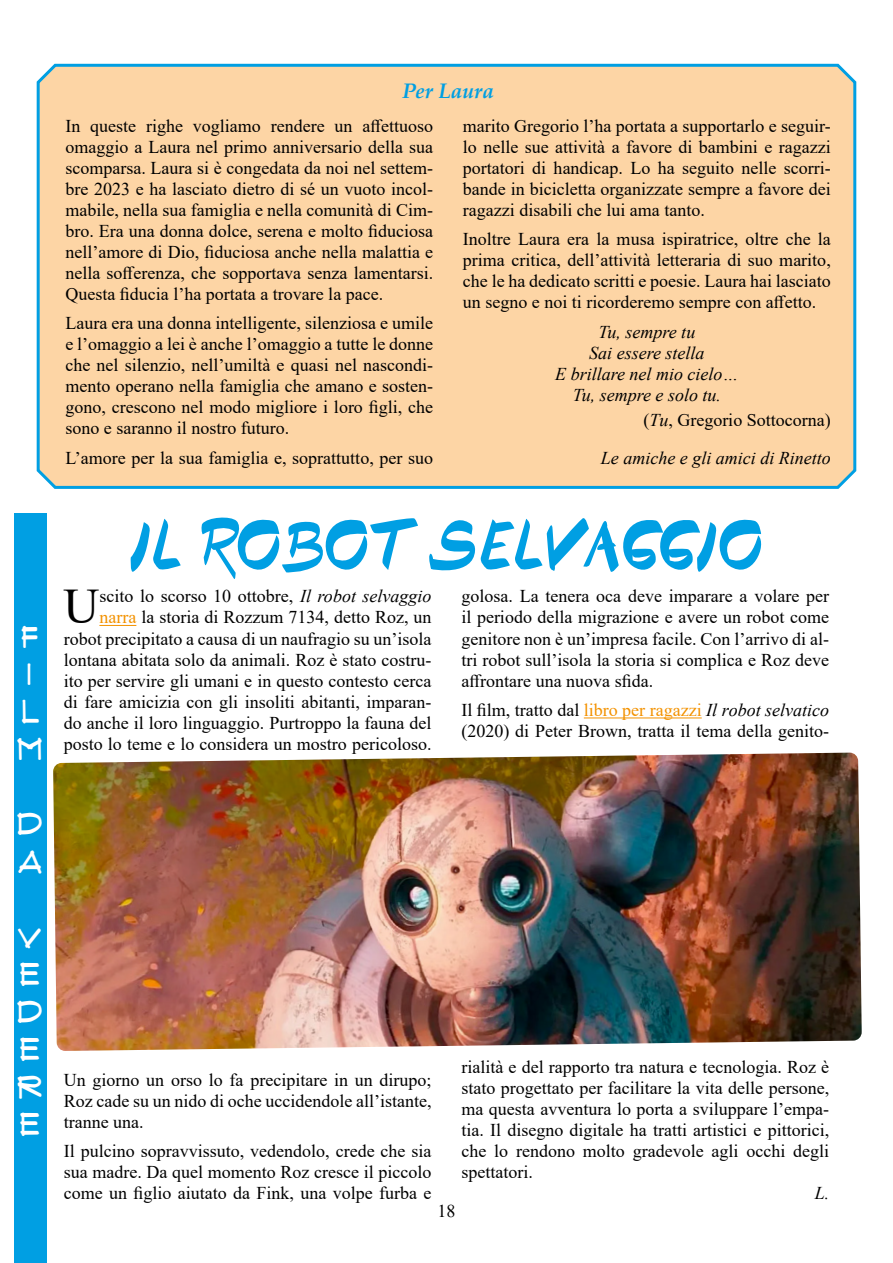
<style>
.page{position:relative;width:893px;height:1263px;background:#fff}
.page>*{position:absolute;margin:0;border:0;box-sizing:border-box;transform-origin:0 0}
.t1{font:75px "Brownies";letter-spacing:.03em;color:#009fe3}
.t2{font:49.65px "Times New Roman";color:#000}
.t3{font:30px/37.5px "Flux Architect";color:#fff;text-align:center}
.t4{font:italic 700 21px "Palatino Linotype";color:#009fe3}
.t5{font:18px/21px "Times New Roman";color:#000;text-align:justify}
.t6{font:italic 18px/21px "Times New Roman";color:#000;text-align:center}
.s1{font-style:normal}
.s2{font-style:italic}
.s3{color:#f39200}
</style>
<div class="page">
<div style="left:15px;top:513px;width:32px;height:750px;background:#009fe3"></div>
<img style="left:53px;top:753px;width:809px;height:298px">
<hr style="left:99px;top:625px;width:37px;height:1px;background:#f39200">
<hr style="left:584px;top:717px;width:118px;height:1px;background:#f39200">
<div style="left:36px;top:63px;width:821px;height:426px;background:#fdd5a5"></div>
<h3 class="t3" style="left:18px;top:617px;width:28px">F<br>I<br>L<br>M</h3>
<h3 class="t3" style="left:18px;top:804px;width:28px;text-align:left">D<br>A</h3>
<h3 class="t3" style="left:18px;top:917px;width:28px;text-align:justify">V E D E R E</h3>
<p class="t4" style="left:402px;top:76px;width:94px">Per Laura</p>
<p class="t5" style="left:65px;top:115px;width:369px">In queste righe vogliamo rendere un affettuoso omaggio a Laura nel primo anniversario della sua scomparsa. Laura si è congedata da noi nel settem&shy;bre 2023 e ha lasciato dietro di sé un vuoto incol&shy;mabile, nella sua famiglia e nella comunità di Cim&shy;bro. Era una donna dolce, serena e molto fiduciosa nell’amore di Dio, fiduciosa anche nella malattia e nella sofferenza, che sopportava senza lamentarsi.<br>Questa fiducia l’ha portata a trovare la pace.</p>
<p class="t5" style="left:65px;top:312px;width:369px">Laura era una donna intelligente, silenziosa e umile e l’omaggio a lei è anche l’omaggio a tutte le donne che nel silenzio, nell’umiltà e quasi nel nascondi&shy;mento operano nella famiglia che amano e sosten&shy;gono, crescono nel modo migliore i loro figli, che sono e saranno il nostro futuro.</p>
<p class="t5" style="left:65px;top:447px;width:369px">L’amore per la sua famiglia e, soprattutto, per suo</p>
<p class="t5" style="left:463px;top:115px;width:369px">marito Gregorio l’ha portata a supportarlo e seguir&shy;lo nelle sue attività a favore di bambini e ragazzi portatori di handicap. Lo ha seguito nelle scorri&shy;bande in bicicletta organizzate sempre a favore dei ragazzi disabili che lui ama tanto.</p>
<p class="t5" style="left:463px;top:228px;width:369px">Inoltre Laura era la musa ispiratrice, oltre che la prima critica, dell’attività letteraria di suo marito, che le ha dedicato scritti e poesie. Laura hai lasciato un segno e noi ti ricorderemo sempre con affetto.</p>
<p class="t6" style="left:555px;top:321px;width:185px">Tu, sempre tu<br>Sai essere stella<br>E brillare nel mio cielo…<br>Tu, sempre e solo tu.</p>
<p class="t6" style="left:601px;top:401px;width:231px;line-height:38px;text-align:right"><span class="s1">(</span>Tu<span class="s1">, Gregorio Sottocorna)<br></span>Le amiche e gli amici di Rinetto</p>
<h1 class="t1" style="left:131px;top:514px;width:633px">IL ROBOT SELVAGGIO</h1>
<p class="t5" style="left:64px;top:585px;width:369px;text-align:right">scito lo scorso 10 ottobre, <span class="s2">Il robot selvaggio </span><span class="s3">narra</span> la storia di Rozzum 7134, detto Roz, un robot precipitato a causa di un naufragio su un’isola lontana abitata solo da animali. Roz è stato costru&shy;ito per servire gli umani e in questo contesto cerca di fare amicizia con gli insoliti abitanti, imparan&shy;do anche il loro linguaggio. Purtroppo la fauna del posto lo teme e lo considera un mostro pericoloso.</p>
<h2 class="t2" style="left:64px;top:572px;width:37px">U</h2>
<p class="t5" style="left:461px;top:585px;width:369px">golosa. La tenera oca deve imparare a volare per il periodo della migrazione e avere un robot come genitore non è un’impresa facile. Con l’arrivo di al&shy;tri robot sull’isola la storia si complica e Roz deve affrontare una nuova sfida.</p>
<p class="t5" style="left:461px;top:699px;width:369px">Il film, tratto dal <span class="s3">libro per ragazzi</span> <span class="s2">Il robot selvatico </span>(2020) di Peter Brown, tratta il tema della genito-</p>
<p class="t5" style="left:64px;top:1068px;width:369px">Un giorno un orso lo fa precipitare in un dirupo; Roz cade su un nido di oche uccidendole all’istante, tranne una.</p>
<p class="t5" style="left:64px;top:1140px;width:369px">Il pulcino sopravvissuto, vedendolo, crede che sia sua madre. Da quel momento Roz cresce il piccolo come un figlio aiutato da Fink, una volpe furba e</p>
<p class="t5" style="left:461px;top:1056px;width:369px">rialità e del rapporto tra natura e tecnologia. Roz è stato progettato per facilitare la vita delle persone, ma questa avventura lo porta a sviluppare l’empa&shy;tia. Il disegno digitale ha tratti artistici e pittorici, che lo rendono molto gradevole agli occhi degli spettatori.</p>
<p class="t6" style="left:815px;top:1182px;width:16px">L.</p>
<p class="t5" style="left:437px;top:1200px;width:19px">18</p>
</div>
